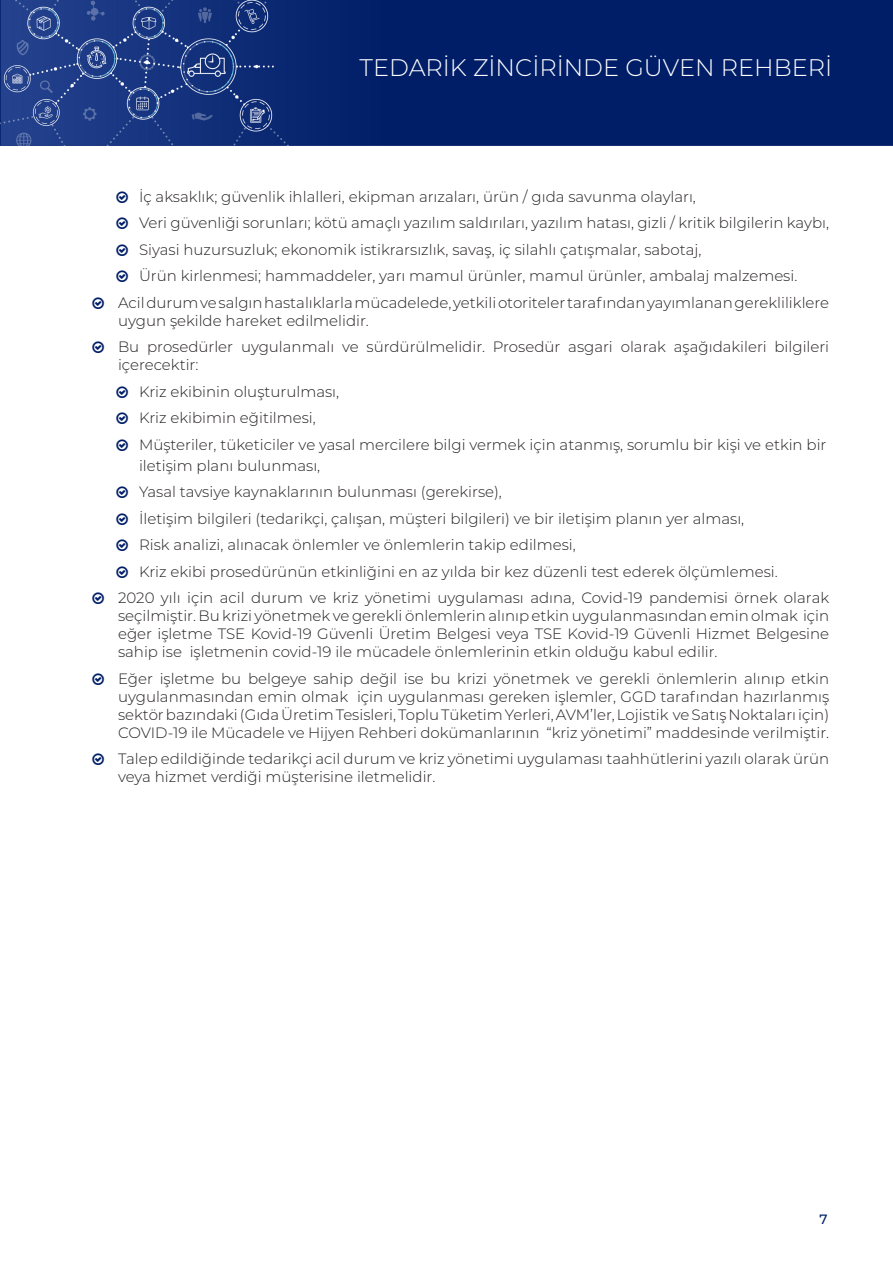
<style>
.page{position:relative;width:893px;height:1263px;background:#fff}
.page>*{position:absolute;margin:0;border:0;box-sizing:border-box;transform-origin:0 0}
.t1{font:300 24px "Montserrat";color:#fff}
.t2{font:300 15px/18px "Montserrat";color:#231f20}
.t3{font:500 13.5px "Montserrat";color:#001e68}
</style>
<div class="page">
<img style="left:0;top:0;width:893px;height:146px">
<h1 class="t1" style="left:360px;top:51px;width:474px">TEDARİK ZİNCİRİNDE GÜVEN REHBERİ</h1>
<p class="t2" style="left:139px;top:187px;width:558px">İç aksaklık; güvenlik ihlalleri, ekipman arızaları, ürün / gıda savunma olayları,</p>
<p class="t2" style="left:139px;top:213px;width:692px">Veri güvenliği sorunları; kötü amaçlı yazılım saldırıları, yazılım hatası, gizli / kritik bilgilerin kaybı,</p>
<p class="t2" style="left:139px;top:240px;width:564px">Siyasi huzursuzluk; ekonomik istikrarsızlık, savaş, iç silahlı çatışmalar, sabotaj,</p>
<p class="t2" style="left:139px;top:266px;width:660px">Ürün kirlenmesi; hammaddeler, yarı mamul ürünler, mamul ürünler, ambalaj malzemesi.</p>
<p class="t2" style="left:118px;top:293px;width:713px">Acil durum ve salgın hastalıklarla mücadelede, yetkili otoriteler tarafından yayımlanan gerekliliklere uygun şekilde hareket edilmelidir.</p>
<p class="t2" style="left:118px;top:337px;width:713px">Bu prosedürler uygulanmalı ve sürdürülmelidir. Prosedür asgari olarak aşağıdakileri bilgileri içerecektir:</p>
<p class="t2" style="left:139px;top:382px;width:202px">Kriz ekibinin oluşturulması,</p>
<p class="t2" style="left:139px;top:408px;width:178px">Kriz ekibimin eğitilmesi,</p>
<p class="t2" style="left:139px;top:435px;width:689px">Müşteriler, tüketiciler ve yasal mercilere bilgi vermek için atanmış, sorumlu bir kişi ve etkin bir</p>
<p class="t2" style="left:139px;top:456px;width:183px">iletişim planı bulunması,</p>
<p class="t2" style="left:139px;top:482px;width:364px">Yasal tavsiye kaynaklarının bulunması (gerekirse),</p>
<p class="t2" style="left:139px;top:509px;width:607px">İletişim bilgileri (tedarikçi, çalışan, müşteri bilgileri) ve bir iletişim planın yer alması,</p>
<p class="t2" style="left:139px;top:535px;width:438px">Risk analizi, alınacak önlemler ve önlemlerin takip edilmesi,</p>
<p class="t2" style="left:139px;top:562px;width:640px">Kriz ekibi prosedürünün etkinliğini en az yılda bir kez düzenli test ederek ölçümlemesi.</p>
<p class="t2" style="left:118px;top:588px;width:713px;text-align:justify">2020 yılı için acil durum ve kriz yönetimi uygulaması adına, Covid-19 pandemisi örnek olarak seçilmiştir. Bu krizi yönetmek ve gerekli önlemlerin alınıp etkin uygulanmasından emin olmak için eğer işletme TSE Kovid-19 Güvenli Üretim Belgesi veya TSE Kovid-19 Güvenli Hizmet Belgesine sahip ise işletmenin covid-19 ile mücadele önlemlerinin etkin olduğu kabul edilir.</p>
<p class="t2" style="left:118px;top:669px;width:713px;text-align:justify">Eğer işletme bu belgeye sahip değil ise bu krizi yönetmek ve gerekli önlemlerin alınıp etkin uygulanmasından emin olmak için uygulanması gereken işlemler, GGD tarafından hazırlanmış sektör bazındaki (Gıda Üretim Tesisleri, Toplu Tüketim Yerleri, AVM’ler, Lojistik ve Satış Noktaları için)<br>COVID-19 ile Mücadele ve Hijyen Rehberi dokümanlarının “kriz yönetimi” maddesinde verilmiştir.</p>
<p class="t2" style="left:118px;top:749px;width:713px">Talep edildiğinde tedarikçi acil durum ve kriz yönetimi uygulaması taahhütlerini yazılı olarak ürün veya hizmet verdiği müşterisine iletmelidir.</p>
<p class="t3" style="left:820px;top:1209px;width:10px">7</p>
</div>
